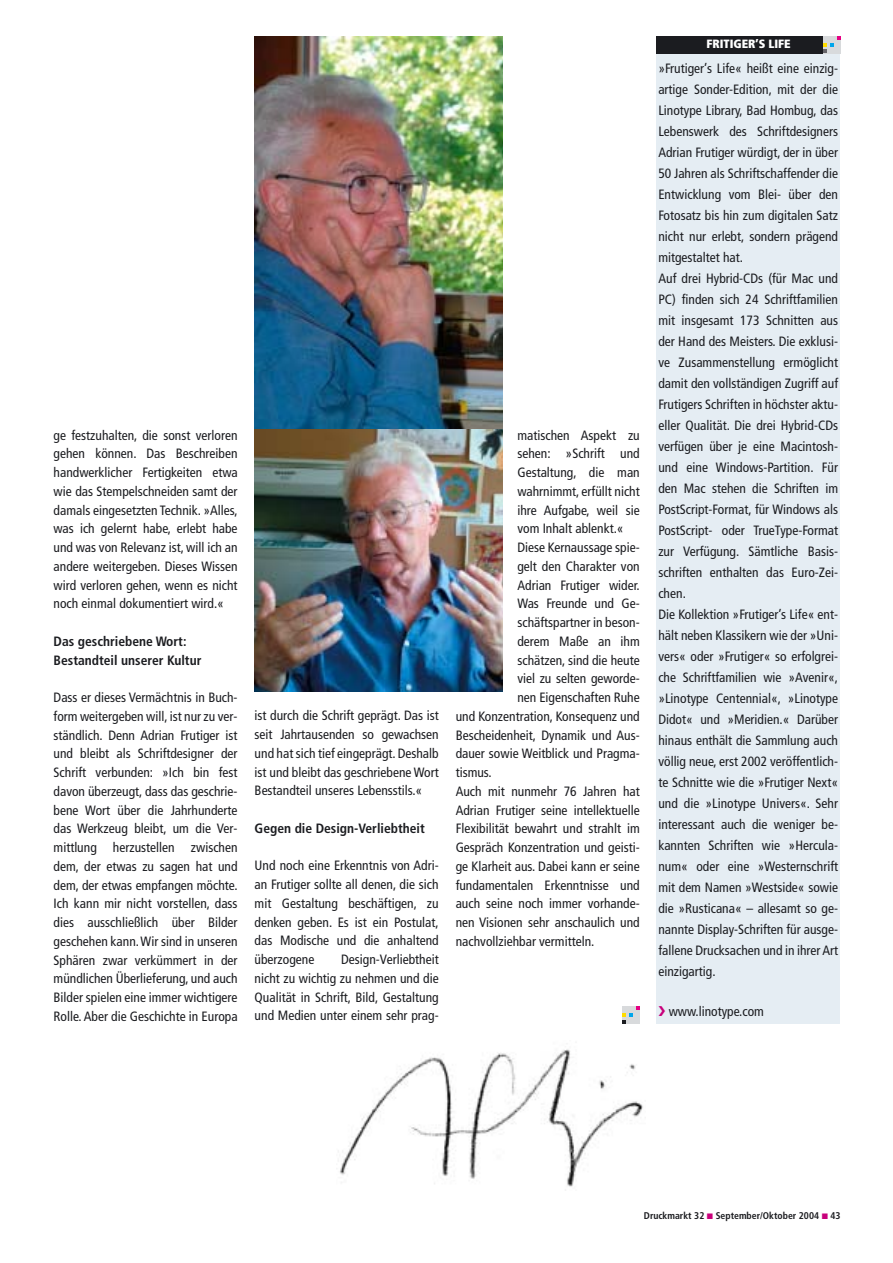
<style>
.page{position:relative;width:893px;height:1263px;background:#fff}
.page>*{position:absolute;margin:0;border:0;box-sizing:border-box;transform-origin:0 0}
.t1{font:condensed 13.5px/21px "Frutiger";color:#1b1c20;text-align:justify}
.t2{font:700 condensed 13.5px/18.8px "Frutiger";color:#1b1c20}
.t3{font:900 condensed 12px "Frutiger";color:#fff}
.t4{font:700 condensed 9.75px "Frutiger";color:#1b1c20}
</style>
<div class="page">
<div style="left:656px;top:36px;width:184px;height:988px;background:#e5edf3"></div>
<div style="left:656px;top:36px;width:184px;height:17px;background:#1b1c20"></div>
<svg style="left:823px;top:36px;width:17px;height:17px"></svg>
<svg style="left:622px;top:1007px;width:17px;height:17px"></svg>
<img style="left:338px;top:1049px;width:305px;height:142px">
<img style="left:255px;top:36px;width:247px;height:393px">
<img style="left:255px;top:429px;width:247px;height:263px">
<p class="t1" style="left:54px;top:427px;width:185px;line-height:18.8px">ge festzuhalten, die sonst verloren gehen können. Das Beschreiben handwerklicher Fertigkeiten etwa wie das Stempelschneiden samt der damals eingesetzten Technik. »Alles, was ich gelernt habe, erlebt habe und was von Relevanz ist, will ich an andere weitergeben. Dieses Wissen wird verloren gehen, wenn es nicht noch einmal dokumentiert wird.«</p>
<p class="t2" style="left:54px;top:633px;width:149px">Das geschriebene Wort:<br>Bestandteil unserer Kultur</p>
<p class="t1" style="left:54px;top:689px;width:185px;line-height:18.8px">Dass er dieses Vermächtnis in Buch&shy;form weitergeben will, ist nur zu ver&shy;ständlich. Denn Adrian Frutiger ist und bleibt als Schriftdesigner der Schrift verbunden: »Ich bin fest davon überzeugt, dass das geschrie&shy;bene Wort über die Jahrhunderte das Werkzeug bleibt, um die Ver&shy;mittlung herzustellen zwischen dem, der etwas zu sagen hat und dem, der etwas empfangen möchte.<br>Ich kann mir nicht vorstellen, dass dies ausschließlich über Bilder geschehen kann.Wir sind in unseren Sphären zwar verkümmert in der mündlichen Überlieferung, und auch Bilder spielen eine immer wichtigere Rolle. Aber die Geschichte in Europa</p>
<p class="t1" style="left:255px;top:708px;width:185px;line-height:18.8px">ist durch die Schrift geprägt. Das ist seit Jahrtausenden so gewachsen und hat sich tief eingeprägt. Deshalb ist und bleibt das geschriebene Wort Bestandteil unseres Lebensstils.«</p>
<p class="t2" style="left:255px;top:820px;width:172px">Gegen die Design-Verliebtheit</p>
<p class="t1" style="left:255px;top:858px;width:185px;line-height:18.8px">Und noch eine Erkenntnis von Adri&shy;an Frutiger sollte all denen, die sich mit Gestaltung beschäftigen, zu denken geben. Es ist ein Postulat, das Modische und die anhaltend überzogene</p>
<p class="t1" style="left:255px;top:951px;width:185px;line-height:18.8px;text-indent:87px">Design-Verliebtheit nicht zu wichtig zu nehmen und die Qualität in Schrift, Bild, Gestaltung und Medien unter einem sehr prag-</p>
<p class="t1" style="left:517px;top:425px;width:124px">matischen Aspekt zu</p>
<p class="t1" style="left:517px;top:444px;width:124px">sehen: »Schrift und</p>
<p class="t1" style="left:517px;top:463px;width:124px">Gestaltung, die man</p>
<p class="t1" style="left:517px;top:482px;width:124px">wahrnimmt, erfüllt nicht</p>
<p class="t1" style="left:517px;top:500px;width:124px">ihre Aufgabe, weil sie</p>
<p class="t1" style="left:517px;top:519px;width:108px">vom Inhalt ablenkt.«</p>
<p class="t1" style="left:517px;top:538px;width:124px">Diese Kernaussage spie-</p>
<p class="t1" style="left:517px;top:557px;width:124px">gelt den Charakter von</p>
<p class="t1" style="left:517px;top:575px;width:124px">Adrian Frutiger wider.</p>
<p class="t1" style="left:517px;top:594px;width:124px">Was Freunde und Ge-</p>
<p class="t1" style="left:517px;top:613px;width:124px">schäftspartner in beson-</p>
<p class="t1" style="left:517px;top:632px;width:124px">derem Maße an ihm</p>
<p class="t1" style="left:517px;top:650px;width:124px">schätzen, sind die heute</p>
<p class="t1" style="left:517px;top:669px;width:124px">viel zu selten geworde-</p>
<p class="t1" style="left:517px;top:688px;width:124px">nen Eigenschaften Ruhe</p>
<p class="t1" style="left:455px;top:707px;width:185px">und Konzentration, Konsequenz und</p>
<p class="t1" style="left:455px;top:725px;width:185px">Bescheidenheit, Dynamik und Aus-</p>
<p class="t1" style="left:455px;top:744px;width:185px">dauer sowie Weitblick und Pragma-</p>
<p class="t1" style="left:455px;top:763px;width:37px">tismus.</p>
<p class="t1" style="left:455px;top:782px;width:185px">Auch mit nunmehr 76 Jahren hat</p>
<p class="t1" style="left:455px;top:800px;width:185px">Adrian Frutiger seine intellektuelle</p>
<p class="t1" style="left:455px;top:819px;width:185px">Flexibilität bewahrt und strahlt im</p>
<p class="t1" style="left:455px;top:838px;width:185px">Gespräch Konzentration und geisti-</p>
<p class="t1" style="left:455px;top:857px;width:185px">ge Klarheit aus. Dabei kann er seine</p>
<p class="t1" style="left:455px;top:875px;width:185px">fundamentalen Erkenntnisse und</p>
<p class="t1" style="left:455px;top:894px;width:185px">auch seine noch immer vorhande-</p>
<p class="t1" style="left:455px;top:913px;width:185px">nen Visionen sehr anschaulich und</p>
<p class="t1" style="left:455px;top:932px;width:140px">nachvollziehbar vermitteln.</p>
<p class="t3" style="left:706px;top:39px;width:86px">FRITIGER’S LIFE</p>
<p class="t1" style="left:658px;top:59px;width:181px;text-align:left">»Frutiger’s Life« heißt eine einzig&shy;artige Sonder-Edition, mit der die Linotype Library, Bad Hombug, das Lebenswerk des Schriftdesigners Adrian Frutiger würdigt, der in über 50 Jahren als Schriftschaffender die Entwicklung vom Blei- über den Fotosatz bis hin zum digitalen Satz nicht nur erlebt, sondern prägend mitgestaltet hat.<br>Auf drei Hybrid-CDs (für Mac und PC) finden sich 24 Schriftfamilien mit insgesamt 173 Schnitten aus der Hand des Meisters. Die exklusi&shy;ve Zusammenstellung ermöglicht damit den vollständigen Zugriff auf Frutigers Schriften in höchster aktu&shy;eller Qualität. Die drei Hybrid-CDs verfügen über je eine Macintosh&shy;und eine Windows-Partition. Für den Mac stehen die Schriften im PostScript-Format, für Windows als PostScript- oder TrueType-Format zur Verfügung. Sämtliche Basis&shy;schriften enthalten das Euro-Zei&shy;chen.<br>Die Kollektion »Frutiger’s Life« ent&shy;hält neben Klassikern wie der »Uni&shy;vers« oder »Frutiger« so erfolgrei&shy;che Schriftfamilien wie »Avenir«, »Linotype Centennial«, »Linotype Didot« und »Meridien.« Darüber hinaus enthält die Sammlung auch völlig neue, erst 2002 veröffentlich&shy;te Schnitte wie die »Frutiger Next« und die »Linotype Univers«. Sehr interessant auch die weniger be&shy;kannten Schriften wie »Hercula&shy;num« oder eine »Westernschrift mit dem Namen »Westside« sowie die »Rusticana« – allesamt so ge&shy;nannte Display-Schriften für ausge&shy;fallene Drucksachen und in ihrer Art einzigartig.</p>
<p class="t1" style="left:668px;top:1002px;width:97px">www.linotype.com</p>
<p class="t4" style="left:644px;top:1212px;width:198px">Druckmarkt 32 September/Oktober 2004 43</p>
</div>
